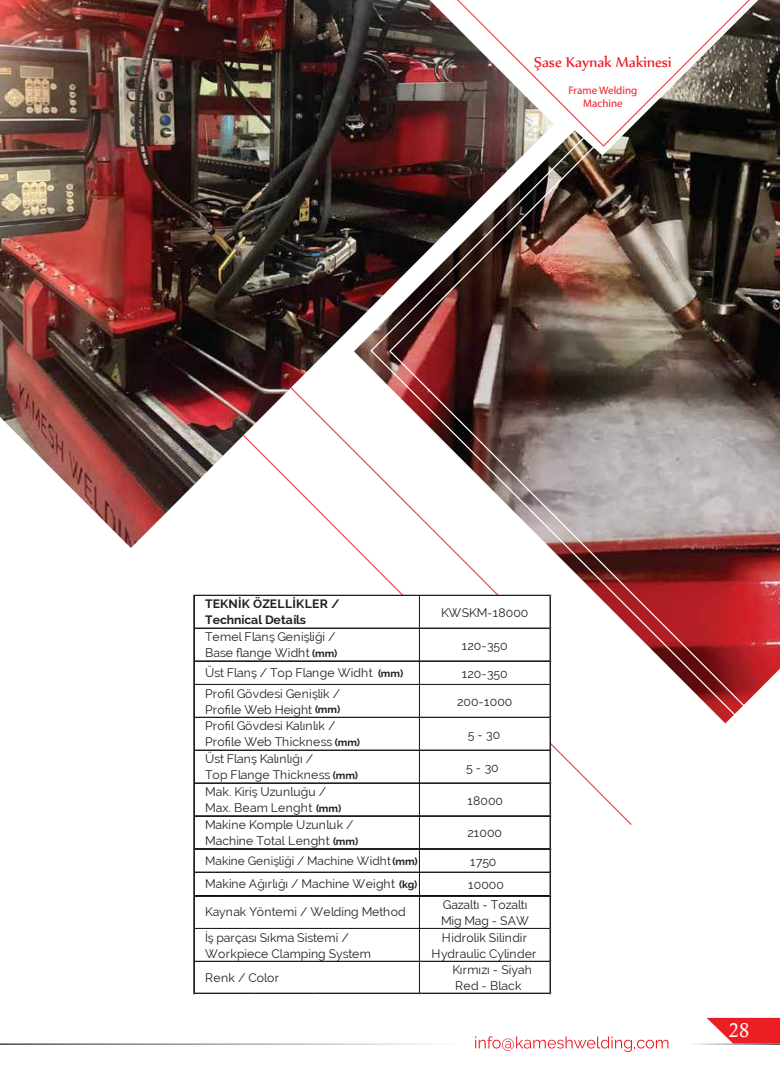
<style>
.page{position:relative;width:780px;height:1088px;background:#fff}
.page>*{position:absolute;margin:0;border:0;box-sizing:border-box;transform-origin:0 0}
.t1{font:20px "Calisto";color:#fff}
.t2{font:17.5px "Nyala";color:#ed1d24}
.t3{font:12.25px/16.4px "Raleway";color:#231f20}
.t4{font:700 12.25px/16px "Raleway";letter-spacing:.01em;color:#231f20}
.t5{font:12.25px "Raleway";letter-spacing:-.025em;color:#231f20}
.t6{font:11.88px "Raleway";color:#231f20}
.t7{font:11px/13.2px "Myriad Pro";color:#ed1d24;text-align:center}
.t8{font:700 10.38px "Raleway";color:#231f20}
.s1{font-weight:700;font-size:10.38px}
</style>
<div class="page">
<img style="left:0;top:0;width:351px;height:548px">
<svg style="left:351px;top:0;width:37px;height:595px"></svg>
<img style="left:388px;top:0;width:388px;height:724px">
<svg style="left:455px;top:0;width:296px;height:148px"></svg>
<div style="left:195px;top:596px;width:356px;height:398px;background:#fff"></div>
<hr style="left:195px;top:595px;width:356px;height:1px;background:#231f20">
<hr style="left:195px;top:628px;width:356px;height:1px;background:#231f20">
<hr style="left:195px;top:661px;width:356px;height:1px;background:#231f20">
<hr style="left:195px;top:684px;width:356px;height:1px;background:#231f20">
<hr style="left:195px;top:717px;width:356px;height:1px;background:#231f20">
<hr style="left:195px;top:750px;width:356px;height:1px;background:#231f20">
<hr style="left:195px;top:783px;width:356px;height:1px;background:#231f20">
<hr style="left:195px;top:815px;width:356px;height:1px;background:#010101">
<hr style="left:195px;top:816px;width:356px;height:1px;background:#231f20">
<hr style="left:195px;top:848px;width:356px;height:1px;background:#231f20">
<hr style="left:195px;top:872px;width:356px;height:1px;background:#231f20">
<hr style="left:195px;top:895px;width:356px;height:1px;background:#231f20">
<hr style="left:195px;top:928px;width:356px;height:1px;background:#231f20">
<hr style="left:195px;top:961px;width:356px;height:1px;background:#231f20">
<hr style="left:194px;top:595px;width:1px;height:399px;background:#231f20">
<hr style="left:419px;top:596px;width:1px;height:398px;background:#231f20">
<hr style="left:195px;top:993px;width:356px;height:1px;background:#231f20">
<hr style="left:550px;top:596px;width:1px;height:398px;background:#231f20">
<svg style="left:475px;top:1036px;width:193px;height:16px"></svg>
<svg style="left:707px;top:1018px;width:73px;height:25px"></svg>
<h2 class="t2" style="left:534px;top:51px;width:139px">Şase Kaynak Makinesi</h2>
<p class="t7" style="left:568px;top:83px;width:70px">Frame Welding<br>Machine</p>
<p class="t4" style="left:205px;top:596px;width:136px">TEKNİK ÖZELLİKLER /<br>Technical Details</p>
<p class="t3" style="left:205px;top:629px;width:134px;line-height:16px">Temel Flanş Genişliği /<br>Base flange Widht <span class="s1">(mm)</span></p>
<p class="t3" style="left:205px;top:664px;width:200px">Üst Flanş / Top Flange Widht <span class="s1">(mm)</span></p>
<p class="t3" style="left:205px;top:685px;width:156px">Profil Gövdesi Genişlik /<br>Profile Web Height <span class="s1">(mm)<br></span>Profil Gövdesi Kalınlık /<br>Profile Web Thickness <span class="s1">(mm)<br></span>Üst Flanş Kalınlığı /<br>Top Flange Thickness <span class="s1">(mm)<br></span>Mak. Kiriş Uzunluğu /<br>Max. Beam Lenght <span class="s1">(mm)<br></span>Makine Komple Uzunluk /</p>
<p class="t8" style="left:333px;top:835px;width:27px">(mm)</p>
<p class="t3" style="left:205px;top:832px;width:126px">Machine Total Lenght</p>
<p class="t3" style="left:205px;top:875px;width:191px">Makine Ağırlığı / Machine Weight</p>
<p class="t6" style="left:205px;top:853px;width:214px">Makine Genişliği / Machine Widht<span class="s1">(mm)</span></p>
<p class="t8" style="left:399px;top:878px;width:20px">(kg)</p>
<p class="t3" style="left:205px;top:899px;width:202px;line-height:25.4px">Kaynak Yöntemi / Welding Method<br>İş parçası Sıkma Sistemi /</p>
<p class="t3" style="left:205px;top:941px;width:167px;line-height:24.4px">Workpiece Clamping System<br>Renk / Color</p>
<p class="t3" style="left:441px;top:604px;width:89px">KWSKM-18000</p>
<p class="t3" style="left:461px;top:637px;width:48px">120-350</p>
<p class="t3" style="left:461px;top:665px;width:48px">120-350</p>
<p class="t3" style="left:457px;top:693px;width:57px">200-1000</p>
<p class="t3" style="left:467px;top:726px;width:34px">5 - 30</p>
<p class="t3" style="left:466px;top:759px;width:34px">5 - 30</p>
<p class="t3" style="left:467px;top:792px;width:37px">18000</p>
<p class="t3" style="left:467px;top:825px;width:36px">21000</p>
<p class="t3" style="left:468px;top:849px;width:37px;line-height:23.5px">1750<br>10000</p>
<p class="t5" style="left:443px;top:897px;width:86px">Gazaltı - Tozaltı</p>
<p class="t3" style="left:441px;top:912px;width:89px">Mig Mag - SAW</p>
<p class="t3" style="left:442px;top:929px;width:87px">Hidrolik Silindir</p>
<p class="t3" style="left:431px;top:945px;width:106px">Hydraulic Cylinder</p>
<p class="t3" style="left:452px;top:962px;width:81px">Kırmızı - Siyah</p>
<p class="t3" style="left:455px;top:978px;width:68px">Red - Black</p>
<h1 class="t1" style="left:728px;top:1018px;width:22px">28</h1>
</div>
